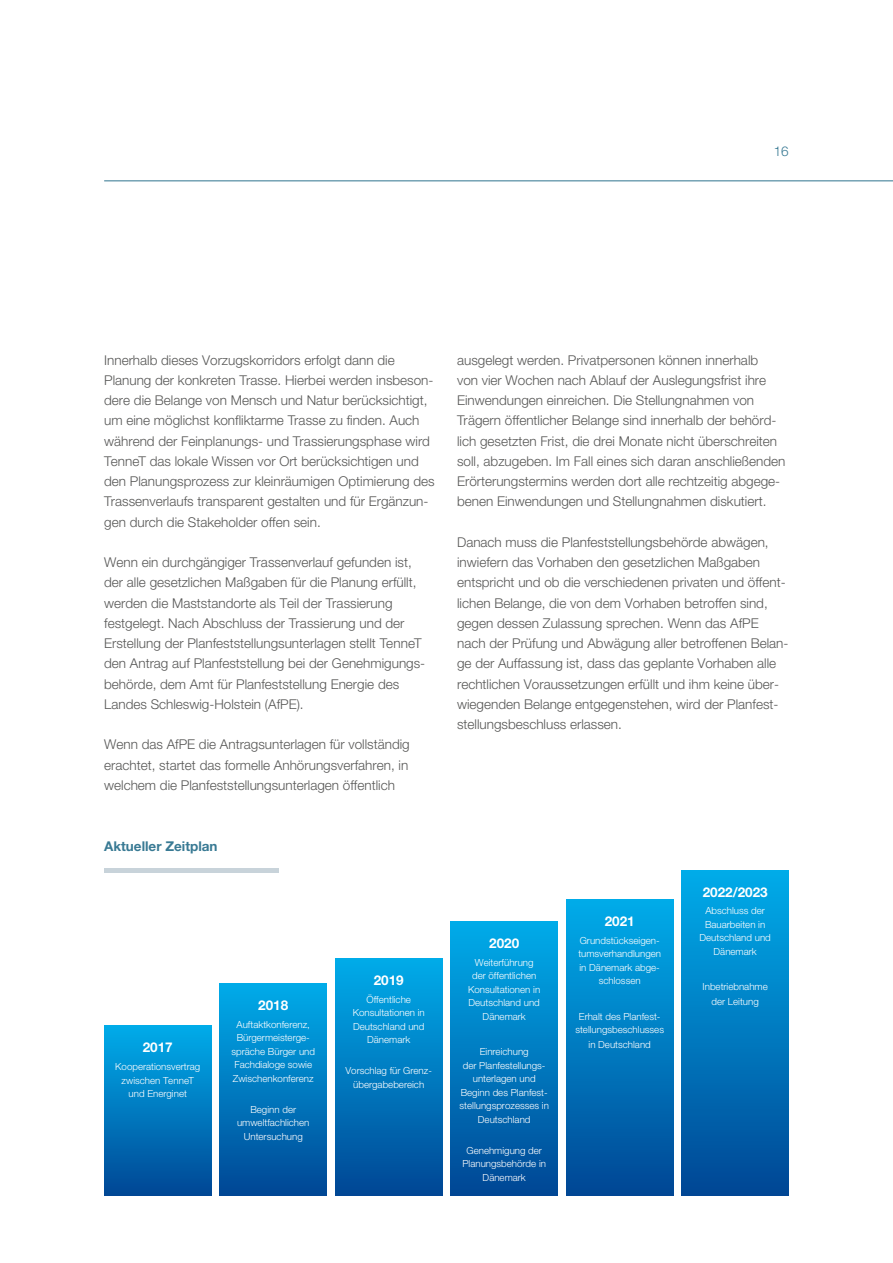
<style>
.page{position:relative;width:893px;height:1263px;background:#fff}
.page>*{position:absolute;margin:0;border:0;box-sizing:border-box;transform-origin:0 0}
.t1{font:300 13.5px/20.2px "Helvetica Neue LT Std";color:#575756}
.t2{font:700 13.5px "Helvetica Neue LT Std";color:#fff}
.t3{font:700 13.5px "Helvetica Neue LT Std";color:#397a94}
.t4{font:300 13.5px "Helvetica Neue LT Std";color:#397a94}
.t5{font:300 10.5px/15px "Helvetica Neue LT Std";color:#fff;text-align:center}
.t6{font:300 9.75px/13.5px "Helvetica Neue LT Std";color:#fff;text-align:center}
</style>
<div class="page">
<hr style="left:104px;top:180px;width:789px;height:1px;background:#397a94">
<hr style="left:104px;top:868px;width:175px;height:4px;background:#c8d3da">
<div style="left:104px;top:1026px;width:107px;height:170px;background:linear-gradient(to bottom,#00adea,#004795)"></div>
<div style="left:451px;top:921px;width:107px;height:275px;background:linear-gradient(to bottom,#00adea,#004794)"></div>
<div style="left:220px;top:983px;width:107px;height:213px;background:linear-gradient(to bottom,#00adea,#004794)"></div>
<div style="left:335px;top:958px;width:107px;height:238px;background:linear-gradient(to bottom,#00adea,#004795)"></div>
<div style="left:566px;top:899px;width:107px;height:297px;background:linear-gradient(to bottom,#00adea,#004794)"></div>
<div style="left:682px;top:870px;width:107px;height:326px;background:linear-gradient(to bottom,#00adea,#004795)"></div>
<p class="t4" style="left:774px;top:143px;width:17px">16</p>
<p class="t1" style="left:104px;top:349px;width:332px">Innerhalb dieses Vorzugskorridors erfolgt dann die Planung der konkreten Trasse. Hierbei werden insbeson&shy;dere die Belange von Mensch und Natur berücksichtigt, um eine möglichst konfliktarme Trasse zu finden. Auch während der Feinplanungs- und Trassierungsphase wird TenneT das lokale Wissen vor Ort berücksichtigen und den Planungsprozess zur kleinräumigen Optimierung des Trassenverlaufs transparent gestalten und für Ergänzun&shy;gen durch die Stakeholder offen sein.</p>
<p class="t1" style="left:104px;top:552px;width:323px">Wenn ein durchgängiger Trassenverlauf gefunden ist, der alle gesetzlichen Maßgaben für die Planung erfüllt, werden die Maststandorte als Teil der Trassierung festgelegt. Nach Abschluss der Trassierung und der Erstellung der Planfeststellungsunterlagen stellt TenneT den Antrag auf Planfeststellung bei der Genehmigungs&shy;behörde, dem Amt für Planfeststellung Energie des Landes Schleswig-Holstein (AfPE).</p>
<p class="t1" style="left:104px;top:734px;width:307px;text-align:justify">Wenn das AfPE die Antragsunterlagen für vollständig erachtet, startet das formelle Anhörungsverfahren, in welchem die Planfeststellungsunterlagen öffentlich</p>
<p class="t3" style="left:104px;top:837px;width:115px">Aktueller Zeitplan</p>
<p class="t2" style="left:143px;top:1039px;width:32px">2017</p>
<p class="t6" style="left:115px;top:1059px;width:87px">Kooperationsvertrag zwischen TenneT und Energinet</p>
<p class="t2" style="left:258px;top:996px;width:32px">2018</p>
<p class="t6" style="left:231px;top:1017px;width:85px">Auftaktkonferenz,<br>Bürgermeisterge&shy;spräche Bürger und<br>Fachdialoge sowie<br>Zwischenkonferenz</p>
<p class="t6" style="left:237px;top:1102px;width:74px">Beginn der umweltfachlichen<br>Untersuchung</p>
<p class="t2" style="left:374px;top:972px;width:32px">2019</p>
<p class="t6" style="left:353px;top:992px;width:74px">Öffentliche<br>Konsultationen in<br>Deutschland und<br>Dänemark</p>
<p class="t6" style="left:345px;top:1064px;width:88px">Vorschlag für Grenz&shy;übergabebereich</p>
<p class="t5" style="left:348px;top:993px;width:84px">Erarbeitung<br>Vorzugskorridor in<br>Deutschland</p>
<p class="t5" style="left:346px;top:1061px;width:88px">Umweltsvertäglich&shy;keitsprüfung in</p>
<p class="t1" style="left:457px;top:349px;width:330px">ausgelegt werden. Privatpersonen können innerhalb<br>von vier Wochen nach Ablauf der Auslegungsfrist ihre Einwendungen einreichen. Die Stellungnahmen von Trägern öffentlicher Belange sind innerhalb der behörd&shy;lich gesetzten Frist, die drei Monate nicht überschreiten soll, abzugeben. Im Fall eines sich daran anschließenden Erörterungstermins werden dort alle rechtzeitig abgege&shy;benen Einwendungen und Stellungnahmen diskutiert.</p>
<p class="t1" style="left:457px;top:532px;width:333px">Danach muss die Planfeststellungsbehörde abwägen, inwiefern das Vorhaben den gesetzlichen Maßgaben entspricht und ob die verschiedenen privaten und öffent&shy;lichen Belange, die von dem Vorhaben betroffen sind, gegen dessen Zulassung sprechen. Wenn das AfPE nach der Prüfung und Abwägung aller betroffenen Belan&shy;ge der Auffassung ist, dass das geplante Vorhaben alle rechtlichen Voraussetzungen erfüllt und ihm keine über&shy;wiegenden Belange entgegenstehen, wird der Planfest&shy;stellungsbeschluss erlassen.</p>
<p class="t2" style="left:489px;top:935px;width:32px">2020</p>
<p class="t6" style="left:468px;top:955px;width:74px">Weiterführung der öffentlichen<br>Konsultationen in<br>Deutschland und<br>Dänemark</p>
<p class="t6" style="left:460px;top:1045px;width:91px">Einreichung<br>der Planfestellungs&shy;unterlagen und<br>Beginn des Planfest&shy;stellungsprozesses in<br>Deutschland</p>
<p class="t6" style="left:462px;top:1143px;width:85px">Genehmigung der<br>Planungsbehörde in<br>Dänemark</p>
<p class="t2" style="left:605px;top:913px;width:32px">2021</p>
<p class="t6" style="left:578px;top:933px;width:84px">Grundstückseigen&shy;tumsverhandlungen in Dänemark abge&shy;schlossen</p>
<p class="t6" style="left:575px;top:1009px;width:90px">Erhalt des Planfest&shy;stellungsbeschlusses</p>
<p class="t6" style="left:589px;top:1038px;width:64px">in Deutschland</p>
<p class="t2" style="left:703px;top:883px;width:67px">2022/2023</p>
<p class="t6" style="left:699px;top:904px;width:73px">Abschluss der<br>Bauarbeiten in<br>Deutschland und<br>Dänemark</p>
<p class="t6" style="left:703px;top:979px;width:67px;line-height:15px">Inbetriebnahme der Leitung</p>
</div>
